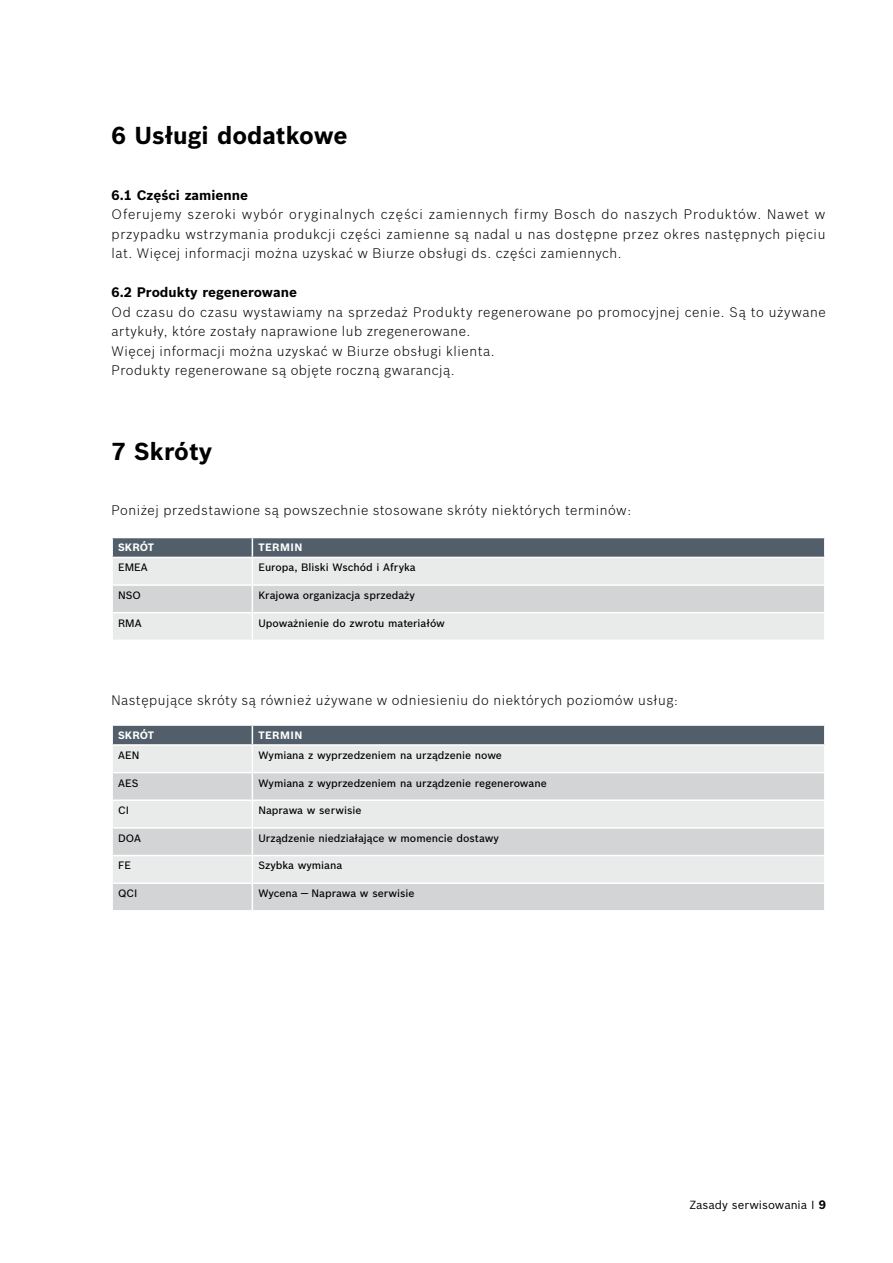
<style>
.page{position:relative;width:893px;height:1263px;background:#fff}
.page>*{position:absolute;margin:0;border:0;box-sizing:border-box;transform-origin:0 0}
.t1{font:700 24px "Bosch Sans";color:#000}
.t2{font:300 13.5px/19.5px "Bosch Sans";letter-spacing:.04em;color:#000;text-align:justify}
.t3{font:700 13.5px "Bosch Sans";color:#000}
.t4{font:11.55px "Bosch Sans";color:#000}
.t5{font:500 10.5px "Bosch Sans";color:#000}
.t6{font:700 10.5px "Bosch Sans";letter-spacing:.04em;color:#fff}
.s1{font-weight:700;font-size:12px}
</style>
<div class="page">
<svg style="left:112px;top:537px;width:713px;height:103px;background:#c9cdcf"></svg>
<hr style="left:824px;top:613px;width:2px;height:27px;background:#fff">
<svg style="left:112px;top:725px;width:713px;height:185px;background:#d1d3d5"></svg>
<hr style="left:824px;top:856px;width:2px;height:26px;background:#fff">
<hr style="left:252px;top:882px;width:574px;height:2px;background:#fff">
<h1 class="t1" style="left:112px;top:118px;width:237px">6 Usługi dodatkowe</h1>
<p class="t3" style="left:112px;top:185px;width:138px">6.1 Części zamienne</p>
<p class="t2" style="left:112px;top:204px;width:715px">Oferujemy szeroki wybór oryginalnych części zamiennych firmy Bosch do naszych Produktów. Nawet w przypadku wstrzymania produkcji części zamienne są nadal u nas dostępne przez okres następnych pięciu lat. Więcej informacji można uzyskać w Biurze obsługi ds. części zamiennych.</p>
<p class="t3" style="left:112px;top:282px;width:187px">6.2 Produkty regenerowane</p>
<p class="t2" style="left:112px;top:301px;width:716px;text-align:left">Od czasu do czasu wystawiamy na sprzedaż Produkty regenerowane po promocyjnej cenie. Są to używane artykuły, które zostały naprawione lub zregenerowane.<br>Więcej informacji można uzyskać w Biurze obsługi klienta.<br>Produkty regenerowane są objęte roczną gwarancją.</p>
<h1 class="t1" style="left:111px;top:433px;width:102px">7 Skróty</h1>
<p class="t2" style="left:111px;top:500px;width:521px">Poniżej przedstawione są powszechnie stosowane skróty niektórych terminów:</p>
<p class="t6" style="left:118px;top:540px;width:38px">SKRÓT</p>
<p class="t6" style="left:258px;top:540px;width:46px">TERMIN</p>
<p class="t5" style="left:118px;top:560px;width:31px">EMEA</p>
<p class="t5" style="left:258px;top:560px;width:159px">Europa, Bliski Wschód i Afryka</p>
<p class="t5" style="left:118px;top:587px;width:24px">NSO</p>
<p class="t5" style="left:258px;top:587px;width:158px">Krajowa organizacja sprzedaży</p>
<p class="t5" style="left:118px;top:615px;width:25px">RMA</p>
<p class="t5" style="left:258px;top:615px;width:188px">Upoważnienie do zwrotu materiałów</p>
<p class="t2" style="left:111px;top:689px;width:568px">Następujące skróty są również używane w odniesieniu do niektórych poziomów usług:</p>
<p class="t6" style="left:118px;top:727px;width:38px">SKRÓT</p>
<p class="t6" style="left:258px;top:727px;width:46px">TERMIN</p>
<p class="t5" style="left:118px;top:747px;width:23px">AEN</p>
<p class="t5" style="left:258px;top:747px;width:245px">Wymiana z wyprzedzeniem na urządzenie nowe</p>
<p class="t5" style="left:118px;top:775px;width:22px">AES</p>
<p class="t5" style="left:258px;top:775px;width:290px">Wymiana z wyprzedzeniem na urządzenie regenerowane</p>
<p class="t5" style="left:118px;top:803px;width:12px">CI</p>
<p class="t5" style="left:258px;top:803px;width:105px">Naprawa w serwisie</p>
<p class="t5" style="left:118px;top:830px;width:24px">DOA</p>
<p class="t5" style="left:258px;top:830px;width:242px">Urządzenie niedziałające w momencie dostawy</p>
<p class="t5" style="left:118px;top:858px;width:14px">FE</p>
<p class="t5" style="left:258px;top:858px;width:85px">Szybka wymiana</p>
<p class="t5" style="left:118px;top:885px;width:21px">QCI</p>
<p class="t5" style="left:258px;top:885px;width:158px">Wycena — Naprawa w serwisie</p>
<p class="t4" style="left:689px;top:1196px;width:138px">Zasady serwisowania I <span class="s1">9</span></p>
</div>
